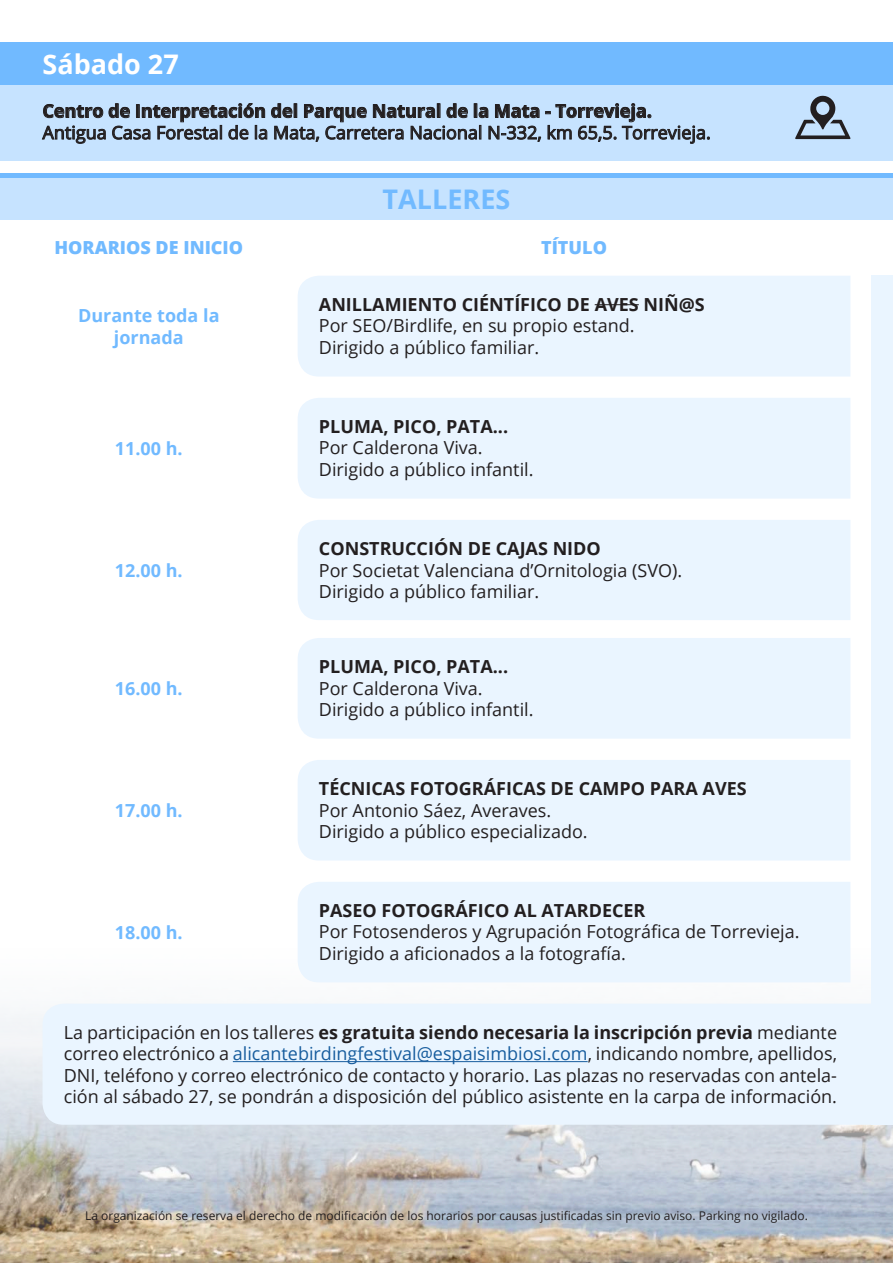
<style>
.page{position:relative;width:893px;height:1263px;background:#fff}
.page>*{position:absolute;margin:0;border:0;box-sizing:border-box;transform-origin:0 0}
.t1{font:700 27px "Open Sans";color:#fff}
.t2{font:700 27px "Open Sans";color:#71baff}
.t3{font:18px/21.6px "Open Sans";color:#231f20;text-align:justify}
.t4{font:700 18px "Open Sans";color:#231f20}
.t5{font:700 18px "Open Sans";color:#71baff}
.t6{font:800 18px "Open Sans";color:#71baff}
.t7{font:12px "Open Sans";color:#231f20}
.s1{font-weight:700}
.s2{color:#175d9e}
</style>
<div class="page">
<img style="left:0;top:942px;width:893px;height:321px">
<div style="left:0;top:64px;width:893px;height:96px;background:#c6e3ff"></div>
<div style="left:0;top:43px;width:893px;height:42px;background:#71baff"></div>
<svg style="left:42px;top:103px;width:668px;height:41px"></svg>
<svg style="left:795px;top:96px;width:55px;height:43px"></svg>
<div style="left:0;top:177px;width:893px;height:42px;background:#c6e3ff"></div>
<hr style="left:0;top:173px;width:893px;height:4px;background:#71baff">
<div style="left:43px;top:1004px;width:829px;height:121px;background:#eaf5ff"></div>
<hr style="left:233px;top:1061px;width:355px;height:1px;background:#175d9e">
<div style="left:298px;top:276px;width:552px;height:100px;background:#eaf5ff"></div>
<hr style="left:595px;top:304px;width:44px;height:1px;background:#231f20">
<div style="left:298px;top:398px;width:552px;height:101px;background:#eaf5ff"></div>
<div style="left:298px;top:638px;width:552px;height:101px;background:#eaf5ff"></div>
<div style="left:298px;top:760px;width:552px;height:100px;background:#eaf5ff"></div>
<div style="left:298px;top:882px;width:552px;height:100px;background:#eaf5ff"></div>
<div style="left:298px;top:520px;width:552px;height:100px;background:#eaf5ff"></div>
<div style="left:872px;top:276px;width:21px;height:849px;background:#eaf5ff"></div>
<p class="t1" style="left:43px;top:45px;width:138px">Sábado 27</p>
<p class="t4" style="left:43px;top:98px;width:611px">Centro de Interpretación del Parque Natural de la Mata - Torrevieja.</p>
<p class="t3" style="left:43px;top:121px;width:670px">Antigua Casa Forestal de la Mata, Carretera Nacional N-332, km 65,5. Torrevieja.</p>
<p class="t2" style="left:383px;top:180px;width:129px">TALLERES</p>
<p class="t6" style="left:54px;top:234px;width:190px">HORARIOS DE INICIO</p>
<p class="t6" style="left:541px;top:234px;width:67px">TÍTULO</p>
<p class="t5" style="left:78px;top:303px;width:143px">Durante toda la</p>
<p class="t5" style="left:114px;top:325px;width:71px">jornada</p>
<p class="t5" style="left:115px;top:436px;width:69px">11.00 h.</p>
<p class="t5" style="left:115px;top:558px;width:69px">12.00 h.</p>
<p class="t5" style="left:115px;top:676px;width:69px">16.00 h.</p>
<p class="t5" style="left:115px;top:798px;width:69px">17.00 h.</p>
<p class="t5" style="left:115px;top:920px;width:69px">18.00 h.</p>
<p class="t4" style="left:319px;top:291px;width:387px">ANILLAMIENTO CIÉNTÍFICO DE AVES NIÑ@S</p>
<p class="t3" style="left:319px;top:314px;width:317px">Por SEO/Birdlife, en su propio estand.</p>
<p class="t3" style="left:319px;top:336px;width:222px">Dirigido a público familiar.</p>
<p class="t4" style="left:319px;top:414px;width:191px">PLUMA, PICO, PATA...</p>
<p class="t3" style="left:319px;top:437px;width:165px">Por Calderona Viva.</p>
<p class="t3" style="left:319px;top:458px;width:216px">Dirigido a público infantil.</p>
<p class="t4" style="left:319px;top:536px;width:283px">CONSTRUCCIÓN DE CAJAS NIDO</p>
<p class="t3" style="left:319px;top:559px;width:365px">Por Societat Valenciana d’Ornitologia (SVO).</p>
<p class="t3" style="left:319px;top:580px;width:222px">Dirigido a público familiar.</p>
<p class="t4" style="left:319px;top:654px;width:191px">PLUMA, PICO, PATA...</p>
<p class="t3" style="left:319px;top:677px;width:165px">Por Calderona Viva.</p>
<p class="t3" style="left:319px;top:698px;width:216px">Dirigido a público infantil.</p>
<p class="t4" style="left:319px;top:776px;width:429px">TÉCNICAS FOTOGRÁFICAS DE CAMPO PARA AVES</p>
<p class="t3" style="left:319px;top:799px;width:234px">Por Antonio Sáez, Averaves.</p>
<p class="t3" style="left:319px;top:820px;width:270px">Dirigido a público especializado.</p>
<p class="t4" style="left:319px;top:897px;width:328px">PASEO FOTOGRÁFICO AL ATARDECER</p>
<p class="t3" style="left:319px;top:921px;width:482px">Por Fotosenderos y Agrupación Fotográfica de Torrevieja.</p>
<p class="t3" style="left:319px;top:942px;width:308px">Dirigido a aficionados a la fotografía.</p>
<p class="t3" style="left:64px;top:1021px;width:775px">La participación en los talleres <span class="s1">es gratuita siendo necesaria la inscripción previa</span> mediante correo electrónico a <span class="s2">alicantebirdingfestival@espaisimbiosi.com</span>, indicando nombre, apellidos, DNI, teléfono y correo electrónico de contacto y horario. Las plazas no reservadas con antela&shy;ción al sábado 27, se pondrán a disposición del público asistente en la carpa de información.</p>
<p class="t7" style="left:85px;top:1208px;width:724px">La organización se reserva el derecho de modificación de los horarios por causas justificadas sin previo aviso. Parking no vigilado.</p>
</div>
